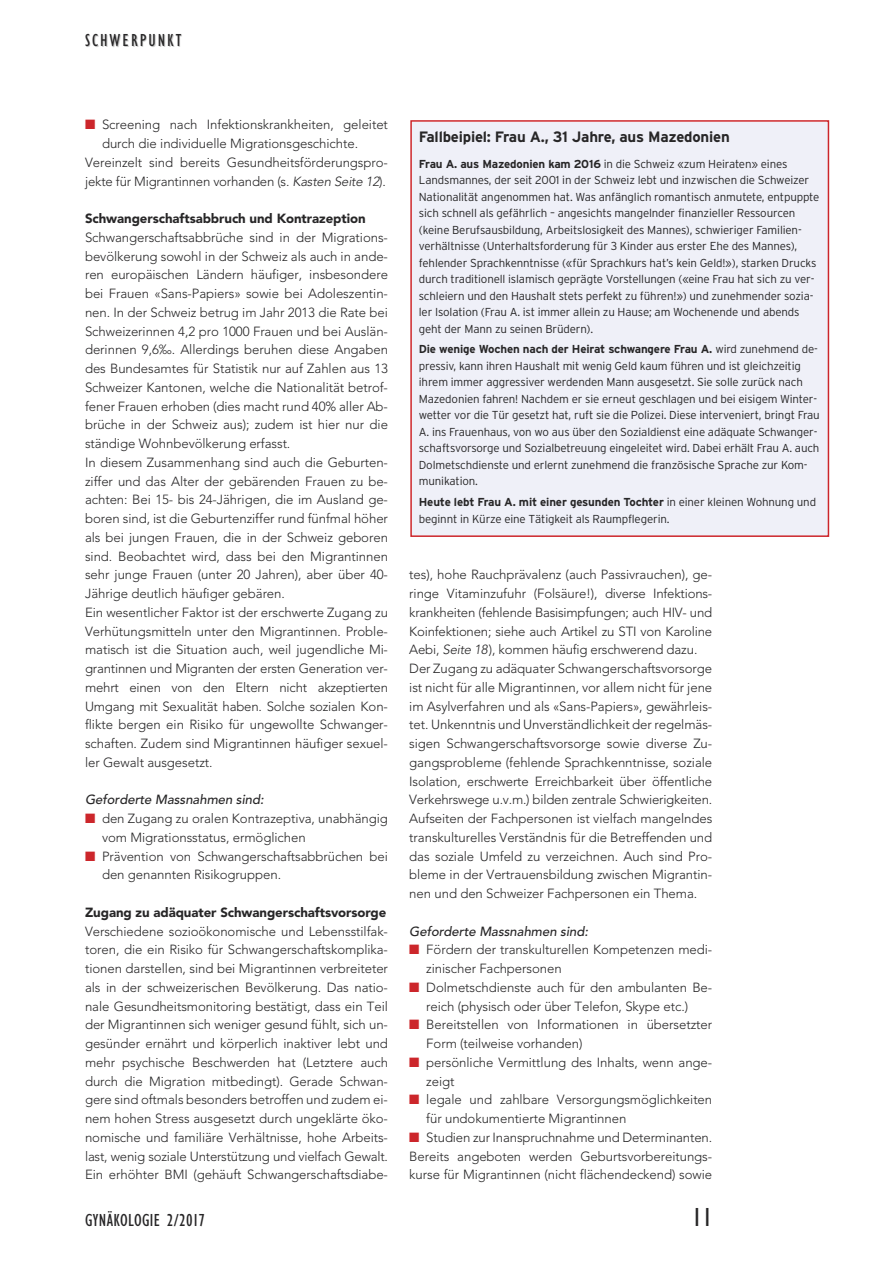
<style>
.page{position:relative;width:893px;height:1263px;background:#fff}
.page>*{position:absolute;margin:0;border:0;box-sizing:border-box;transform-origin:0 0}
.t1{font:condensed 27px "Gill Sans";color:#272627}
.t2{font:condensed 18px "Gill Sans";letter-spacing:.02em;color:#272627}
.t3{font:condensed 18px "Gill Sans";letter-spacing:.11em;color:#272627}
.t4{font:700 15px "Interstate";letter-spacing:-.015em;color:#272627}
.t5{font:300 13.2px/18.8px "Avenir";letter-spacing:-.005em;color:#272627}
.t6{font:900 13.2px "Avenir";letter-spacing:-.005em;color:#272627}
.t7{font:italic 500 13.2px "Avenir";letter-spacing:-.005em;color:#272627}
.t8{font:300 11.55px/16.5px "Interstate";letter-spacing:-.015em;color:#272627}
.s1{color:#cc262b}
.s2{font-style:italic}
.s3{font-weight:700}
</style>
<div class="page">
<div style="left:412px;top:122px;width:416px;height:413px;background:#eff0f8"></div>
<div style="left:410px;top:120px;width:419px;height:417px;border:2px solid #cc262b"></div>
<h2 class="t3" style="left:85px;top:33px;width:98px">SCHWERPUNKT</h2>
<p class="t5" style="left:85px;top:115px;width:304px"><span class="s1">■</span> Screening nach Infektionskrankheiten, geleitet</p>
<p class="t5" style="left:102px;top:134px;width:258px">durch die individuelle Migrationsgeschichte.</p>
<p class="t5" style="left:85px;top:153px;width:304px">Vereinzelt sind bereits Gesundheitsförderungspro-</p>
<p class="t5" style="left:85px;top:172px;width:302px">jekte für Migrantinnen vorhanden (s. <span class="s2">Kasten Seite 12</span>).</p>
<p class="t6" style="left:85px;top:207px;width:282px">Schwangerschaftsabbruch und Kontrazeption</p>
<p class="t5" style="left:85px;top:228px;width:304px">Schwangerschaftsabbrüche sind in der Migrations&shy;bevölkerung sowohl in der Schweiz als auch in ande&shy;ren europäischen Ländern häufiger, insbesondere bei Frauen «Sans-Papiers» sowie bei Adoleszentin&shy;nen. In der Schweiz betrug im Jahr 2013 die Rate bei Schweizerinnen 4,2 pro 1000 Frauen und bei Auslän&shy;derinnen 9,6‰. Allerdings beruhen diese Angaben des Bundesamtes für Statistik nur auf Zahlen aus 13<br>Schweizer Kantonen, welche die Nationalität betrof&shy;fener Frauen erhoben (dies macht rund 40% aller Ab&shy;brüche in der Schweiz aus); zudem ist hier nur die ständige Wohnbevölkerung erfasst.<br>In diesem Zusammenhang sind auch die Geburten&shy;ziffer und das Alter der gebärenden Frauen zu be&shy;achten: Bei 15- bis 24-Jährigen, die im Ausland ge&shy;boren sind, ist die Geburtenziffer rund fünfmal höher als bei jungen Frauen, die in der Schweiz geboren sind. Beobachtet wird, dass bei den Migrantinnen sehr junge Frauen (unter 20 Jahren), aber über 40- Jährige deutlich häufiger gebären.<br>Ein wesentlicher Faktor ist der erschwerte Zugang zu Verhütungsmitteln unter den Migrantinnen. Proble&shy;matisch ist die Situation auch, weil jugendliche Mi&shy;grantinnen und Migranten der ersten Generation ver&shy;mehrt einen von den Eltern nicht akzeptierten Umgang mit Sexualität haben. Solche sozialen Kon&shy;flikte bergen ein Risiko für ungewollte Schwanger&shy;schaften. Zudem sind Migrantinnen häufiger sexuel&shy;ler Gewalt ausgesetzt.</p>
<p class="t7" style="left:85px;top:792px;width:180px">Geforderte Massnahmen sind:</p>
<p class="t5" style="left:102px;top:809px;width:287px;text-indent:-17px"><span class="s1">■</span> den Zugang zu oralen Kontrazeptiva, unabhängig vom Migrationsstatus, ermöglichen</p>
<p class="t5" style="left:102px;top:847px;width:287px;text-indent:-17px"><span class="s1">■</span> Prävention von Schwangerschaftsabbrüchen bei den genannten Risikogruppen.</p>
<p class="t6" style="left:85px;top:901px;width:303px">Zugang zu adäquater Schwangerschaftsvorsorge</p>
<p class="t5" style="left:85px;top:922px;width:304px;text-align:justify">Verschiedene sozioökonomische und Lebensstilfak&shy;toren, die ein Risiko für Schwangerschaftskomplika&shy;tionen darstellen, sind bei Migrantinnen verbreiteter als in der schweizerischen Bevölkerung. Das natio&shy;nale Gesundheitsmonitoring bestätigt, dass ein Teil der Migrantinnen sich weniger gesund fühlt, sich un&shy;gesünder ernährt und körperlich inaktiver lebt und mehr psychische Beschwerden hat (Letztere auch durch die Migration mitbedingt). Gerade Schwan&shy;gere sind oftmals besonders betroffen und zudem ei&shy;nem hohen Stress ausgesetzt durch ungeklärte öko&shy;nomische und familiäre Verhältnisse, hohe Arbeits&shy;last, wenig soziale Unterstützung und vielfach Gewalt.<br>Ein erhöhter BMI (gehäuft Schwangerschaftsdiabe-</p>
<p class="t4" style="left:419px;top:129px;width:312px">Fallbeipiel: Frau A., 31 Jahre, aus Mazedonien</p>
<p class="t8" style="left:419px;top:155px;width:402px"><span class="s3">Frau A. aus Mazedonien kam 2016</span> in die Schweiz «zum Heiraten» eines Landsmannes, der seit 2001 in der Schweiz lebt und inzwischen die Schweizer Nationalität angenommen hat. Was anfänglich romantisch anmutete, entpuppte sich schnell als gefährlich – angesichts mangelnder finanzieller Ressourcen (keine Berufsausbildung, Arbeitslosigkeit des Mannes), schwieriger Familien&shy;verhältnisse (Unterhaltsforderung für 3 Kinder aus erster Ehe des Mannes), fehlender Sprachkenntnisse («für Sprachkurs hat’s kein Geld!»), starken Drucks durch traditionell islamisch geprägte Vorstellungen («eine Frau hat sich zu ver&shy;schleiern und den Haushalt stets perfekt zu führen!») und zunehmender sozia&shy;ler Isolation (Frau A. ist immer allein zu Hause; am Wochenende und abends geht der Mann zu seinen Brüdern).</p>
<p class="t8" style="left:419px;top:341px;width:402px"><span class="s3">Die wenige Wochen nach der Heirat schwangere Frau A.</span> wird zunehmend de&shy;pressiv, kann ihren Haushalt mit wenig Geld kaum führen und ist gleichzeitig ihrem immer aggressiver werdenden Mann ausgesetzt. Sie solle zurück nach Mazedonien fahren! Nachdem er sie erneut geschlagen und bei eisigem Winter&shy;wetter vor die Tür gesetzt hat, ruft sie die Polizei. Diese interveniert, bringt Frau A. ins Frauenhaus, von wo aus über den Sozialdienst eine adäquate Schwanger&shy;schaftsvorsorge und Sozialbetreuung eingeleitet wird. Dabei erhält Frau A. auch Dolmetschdienste und erlernt zunehmend die französische Sprache zur Kom&shy;munikation.</p>
<p class="t8" style="left:419px;top:494px;width:399px"><span class="s3">Heute lebt Frau A. mit einer gesunden Tochter</span> in einer kleinen Wohnung und beginnt in Kürze eine Tätigkeit als Raumpflegerin.</p>
<p class="t5" style="left:409px;top:565px;width:304px">tes), hohe Rauchprävalenz (auch Passivrauchen), ge&shy;ringe Vitaminzufuhr (Folsäure!), diverse Infektions&shy;krankheiten (fehlende Basisimpfungen; auch HIV- und Koinfektionen; siehe auch Artikel zu STI von Karoline Aebi, <span class="s2">Seite 18</span>), kommen häufig erschwerend dazu.<br>Der Zugang zu adäquater Schwangerschaftsvorsorge ist nicht für alle Migrantinnen, vor allem nicht für jene im Asylverfahren und als «Sans-Papiers», gewährleis&shy;tet. Unkenntnis und Unverständlichkeit der regelmäs&shy;sigen Schwangerschaftsvorsorge sowie diverse Zu&shy;gangsprobleme (fehlende Sprachkenntnisse, soziale Isolation, erschwerte Erreichbarkeit über öffentliche Verkehrswege u.v.m.) bilden zentrale Schwierigkeiten.<br>Aufseiten der Fachpersonen ist vielfach mangelndes transkulturelles Verständnis für die Betreffenden und das soziale Umfeld zu verzeichnen. Auch sind Pro&shy;bleme in der Vertrauensbildung zwischen Migrantin&shy;nen und den Schweizer Fachpersonen ein Thema.</p>
<p class="t7" style="left:409px;top:923px;width:180px">Geforderte Massnahmen sind:</p>
<p class="t5" style="left:426px;top:940px;width:287px;text-indent:-17px"><span class="s1">■</span> Fördern der transkulturellen Kompetenzen medi&shy;zinischer Fachpersonen</p>
<p class="t5" style="left:409px;top:978px;width:304px;text-align:center"><span class="s1">■</span> Dolmetschdienste auch für den ambulanten Be&shy;reich (physisch oder über Telefon, Skype etc.)</p>
<p class="t5" style="left:426px;top:1015px;width:287px;text-indent:-17px"><span class="s1">■</span> Bereitstellen von Informationen in übersetzter<br>Form (teilweise vorhanden)</p>
<p class="t5" style="left:426px;top:1053px;width:287px;text-indent:-17px"><span class="s1">■</span> persönliche Vermittlung des Inhalts, wenn ange&shy;zeigt</p>
<p class="t5" style="left:426px;top:1090px;width:287px;text-indent:-17px"><span class="s1">■</span> legale und zahlbare Versorgungsmöglichkeiten für undokumentierte Migrantinnen</p>
<p class="t5" style="left:409px;top:1128px;width:304px;text-align:justify"><span class="s1">■</span> Studien zur Inanspruchnahme und Determinanten.<br>Bereits angeboten werden Geburtsvorbereitungs&shy;kurse für Migrantinnen (nicht flächendeckend) sowie</p>
<h2 class="t2" style="left:85px;top:1213px;width:122px">GYNÄKOLOGIE 2/2017</h2>
<h1 class="t1" style="left:692px;top:1207px;width:22px">11</h1>
</div>
